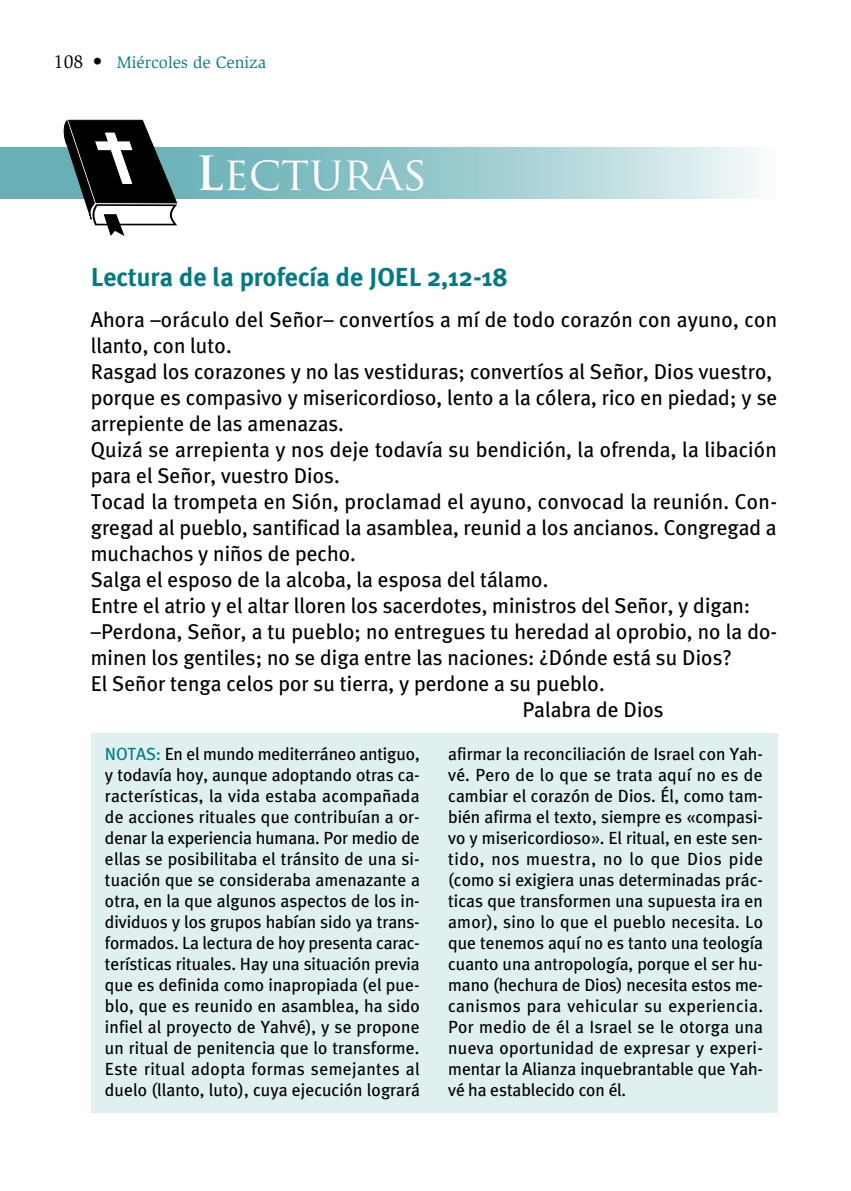
<style>
.page{position:relative;width:851px;height:1191px;background:#fff}
.page>*{position:absolute;margin:0;border:0;box-sizing:border-box;transform-origin:0 0}
.t1{font:46px "Trajan Pro";color:#fff}
.t2{font:700 26px "Meta Plus";color:#007b85}
.t3{font:21.4px "Meta Plus";color:#000}
.t4{font:17.6px/21px "Meta Plus";color:#000;text-align:justify}
.t5{font:17px "Slimbach";color:#007b85}
.s1{font-size:19px;color:#000}
.s2{font-weight:700}
.s3{color:#007b85}
</style>
<div class="page">
<div style="left:91px;top:733px;width:686px;height:379px;background:#e0eff0"></div>
<svg style="left:0;top:147px;width:759px;height:51px;background:#9ccccf"></svg>
<svg style="left:62px;top:120px;width:115px;height:116px"></svg>
<p class="t5" style="left:54px;top:52px;width:214px"><span class="s1">108 •</span> Miércoles de Ceniza</p>
<h1 class="t1" style="left:196px;top:144px;width:233px"><span class="s2">L</span>ECTURAS</h1>
<h2 class="t2" style="left:91px;top:262px;width:419px">Lectura de la profecía de JOEL 2,12-18</h2>
<p class="t3" style="left:91px;top:307px;width:687px">Ahora –oráculo del Señor– convertíos a mí de todo corazón con ayuno, con</p>
<p class="t3" style="left:91px;top:333px;width:142px">llanto, con luto.</p>
<p class="t3" style="left:91px;top:359px;width:682px">Rasgad los corazones y no las vestiduras; convertíos al Señor, Dios vuestro,</p>
<p class="t3" style="left:91px;top:385px;width:688px">porque es compasivo y misericordioso, lento a la cólera, rico en piedad; y se</p>
<p class="t3" style="left:91px;top:411px;width:255px">arrepiente de las amenazas.</p>
<p class="t3" style="left:91px;top:437px;width:687px">Quizá se arrepienta y nos deje todavía su bendición, la ofrenda, la libación</p>
<p class="t3" style="left:91px;top:463px;width:250px">para el Señor, vuestro Dios.</p>
<p class="t3" style="left:91px;top:489px;width:687px">Tocad la trompeta en Sión, proclamad el ayuno, convocad la reunión. Con-</p>
<p class="t3" style="left:91px;top:515px;width:687px">gregad al pueblo, santificad la asamblea, reunid a los ancianos. Congregad a</p>
<p class="t3" style="left:91px;top:541px;width:266px">muchachos y niños de pecho.</p>
<p class="t3" style="left:91px;top:567px;width:459px">Salga el esposo de la alcoba, la esposa del tálamo.</p>
<p class="t3" style="left:91px;top:593px;width:661px">Entre el atrio y el altar lloren los sacerdotes, ministros del Señor, y digan:</p>
<p class="t3" style="left:91px;top:619px;width:687px">–Perdona, Señor, a tu pueblo; no entregues tu heredad al oprobio, no la do-</p>
<p class="t3" style="left:91px;top:645px;width:642px">minen los gentiles; no se diga entre las naciones: ¿Dónde está su Dios?</p>
<p class="t3" style="left:91px;top:671px;width:515px">El Señor tenga celos por su tierra, y perdone a su pueblo.</p>
<p class="t3" style="left:522px;top:697px;width:143px">Palabra de Dios</p>
<p class="t4" style="left:105px;top:743px;width:316px"><span class="s3">NOTAS:</span> En el mundo mediterráneo antiguo, y todavía hoy, aunque adoptando otras ca&shy;racterísticas, la vida estaba acompañada de acciones rituales que contribuían a or&shy;denar la experiencia humana. Por medio de ellas se posibilitaba el tránsito de una si&shy;tuación que se consideraba amenazante a otra, en la que algunos aspectos de los in&shy;dividuos y los grupos habían sido ya trans&shy;formados. La lectura de hoy presenta carac&shy;terísticas rituales. Hay una situación previa que es definida como inapropiada (el pue&shy;blo, que es reunido en asamblea, ha sido infiel al proyecto de Yahvé), y se propone un ritual de penitencia que lo transforme.<br>Este ritual adopta formas semejantes al duelo (llanto, luto), cuya ejecución logrará</p>
<p class="t4" style="left:448px;top:743px;width:316px">afirmar la reconciliación de Israel con Yah&shy;vé. Pero de lo que se trata aquí no es de cambiar el corazón de Dios. Él, como tam&shy;bién afirma el texto, siempre es «compasi&shy;vo y misericordioso». El ritual, en este sen&shy;tido, nos muestra, no lo que Dios pide (como si exigiera unas determinadas prác&shy;ticas que transformen una supuesta ira en amor), sino lo que el pueblo necesita. Lo que tenemos aquí no es tanto una teología cuanto una antropología, porque el ser hu&shy;mano (hechura de Dios) necesita estos me&shy;canismos para vehicular su experiencia.<br>Por medio de él a Israel se le otorga una nueva oportunidad de expresar y experi&shy;mentar la Alianza inquebrantable que Yah&shy;vé ha establecido con él.</p>
</div>
